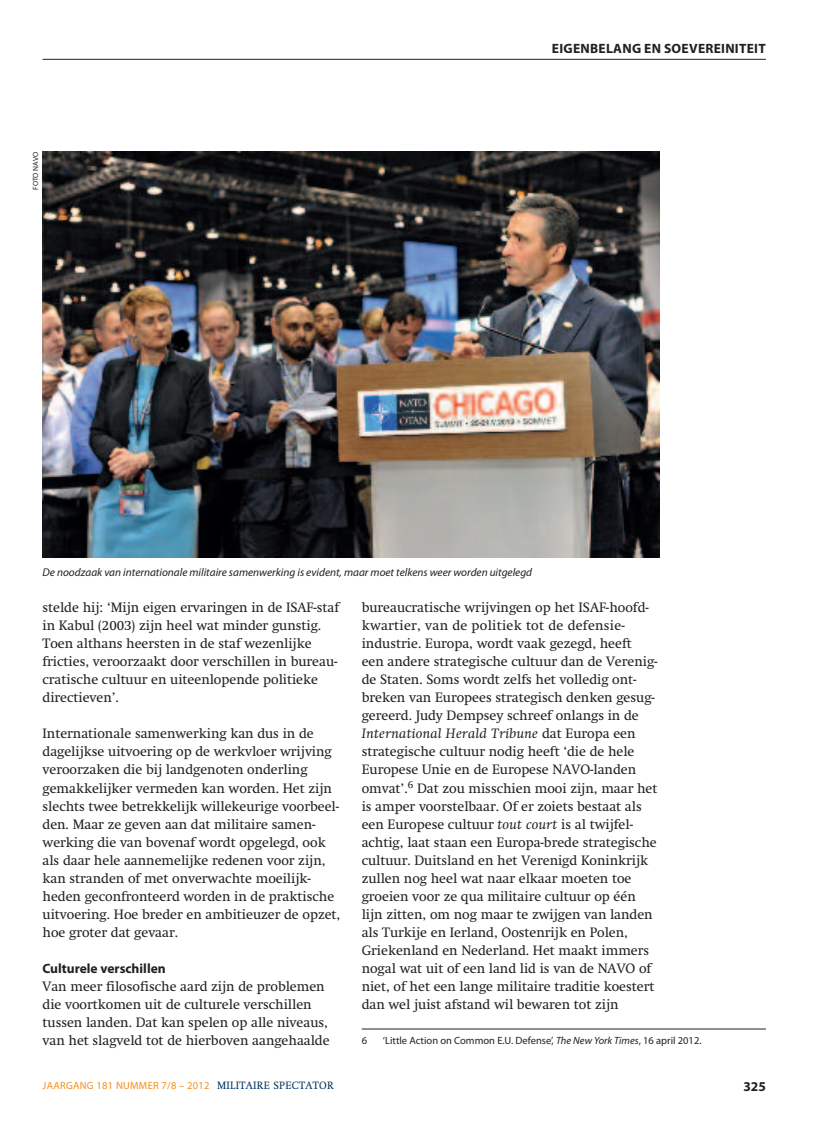
<style>
.page{position:relative;width:817px;height:1136px;background:#fff}
.page>*{position:absolute;margin:0;border:0;box-sizing:border-box;transform-origin:0 0}
.t1{font:13.5px/18px "Swift";color:#231f20}
.t2{font:700 13.5px "Myriad Pro";letter-spacing:.02em;color:#231f20}
.t3{font:700 13.5px "Myriad Pro";color:#231f20}
.t4{font:italic 11.25px "Myriad Pro";color:#231f20}
.t5{font:10.5px "Myriad Pro";color:#231f20}
.t6{font:10.5px "Myriad Pro";letter-spacing:.025em;color:#f68f1e}
.t7{font:7.5px "Myriad Pro";letter-spacing:.005em;color:#231f20}
.s1{font-style:italic}
.s2{font-family:"Swift";color:#003562}
</style>
<div class="page">
<hr style="left:43px;top:59px;width:722px;height:1px;background:#231f20">
<hr style="left:361px;top:1028px;width:404px;height:1px;background:#231f20">
<img style="left:43px;top:151px;width:616px;height:406px">
<p class="t7" style="left:33px;top:190px;width:40px;rotate:-90deg">FOTO NAVO</p>
<p class="t2" style="left:552px;top:43px;width:215px">EIGENBELANG EN SOEVEREINITEIT</p>
<p class="t4" style="left:43px;top:568px;width:491px">De noodzaak van internationale militaire samenwerking is evident, maar moet telkens weer worden uitgelegd</p>
<p class="t1" style="left:43px;top:600px;width:298px">stelde hij: ‘Mijn eigen ervaringen in de ISAF-staf in Kabul (2003) zijn heel wat minder gunstig.<br>Toen althans heersten in de staf wezenlijke fricties, veroorzaakt door verschillen in bureau&shy;cratische cultuur en uiteenlopende politieke directieven’.</p>
<p class="t1" style="left:43px;top:726px;width:299px">Internationale samenwerking kan dus in de dagelijkse uitvoering op de werkvloer wrijving veroorzaken die bij landgenoten onderling gemakkelijker vermeden kan worden. Het zijn slechts twee betrekkelijk willekeurige voorbeel&shy;den. Maar ze geven aan dat militaire samen&shy;werking die van bovenaf wordt opgelegd, ook als daar hele aannemelijke redenen voor zijn, kan stranden of met onverwachte moeilijk&shy;heden geconfronteerd worden in de praktische uitvoering. Hoe breder en ambitieuzer de opzet, hoe groter dat gevaar.</p>
<p class="t3" style="left:43px;top:962px;width:125px">Culturele verschillen</p>
<p class="t1" style="left:43px;top:978px;width:288px">Van meer filosofische aard zijn de problemen die voortkomen uit de culturele verschillen tussen landen. Dat kan spelen op alle niveaus, van het slagveld tot de hierboven aangehaalde</p>
<p class="t1" style="left:361px;top:600px;width:297px">bureaucratische wrijvingen op het ISAF-hoofd&shy;kwartier, van de politiek tot de defensie&shy;industrie. Europa, wordt vaak gezegd, heeft<br>een andere strategische cultuur dan de Verenig&shy;de Staten. Soms wordt zelfs het volledig ont&shy;breken van Europees strategisch denken gesug&shy;gereerd. Judy Dempsey schreef onlangs in de <span class="s1">International Herald Tribune</span> dat Europa een strategische cultuur nodig heeft ‘die de hele Europese Unie en de Europese NAVO-landen omvat’.<sup>6</sup> Dat zou misschien mooi zijn, maar het is amper voorstelbaar. Of er zoiets bestaat als een Europese cultuur <span class="s1">tout court</span> is al twijfel&shy;achtig, laat staan een Europa-brede strategische cultuur. Duitsland en het Verenigd Koninkrijk zullen nog heel wat naar elkaar moeten toe groeien voor ze qua militaire cultuur op één lijn zitten, om nog maar te zwijgen van landen als Turkije en Ierland, Oostenrijk en Polen, Griekenland en Nederland. Het maakt immers nogal wat uit of een land lid is van de NAVO of niet, of het een lange militaire traditie koestert dan wel juist afstand wil bewaren tot zijn</p>
<p class="t5" style="left:361px;top:1036px;width:7px">6</p>
<p class="t5" style="left:383px;top:1036px;width:320px">‘Little Action on Common E.U. Defense’, <span class="s1">The New York Times</span>, 16 april 2012.</p>
<p class="t6" style="left:43px;top:1080px;width:292px">JAARGANG 181 NUMMER 7/8 – 2012 <span class="s2">MILITAIRE SPECTATOR</span></p>
<p class="t2" style="left:743px;top:1081px;width:24px">325</p>
</div>
